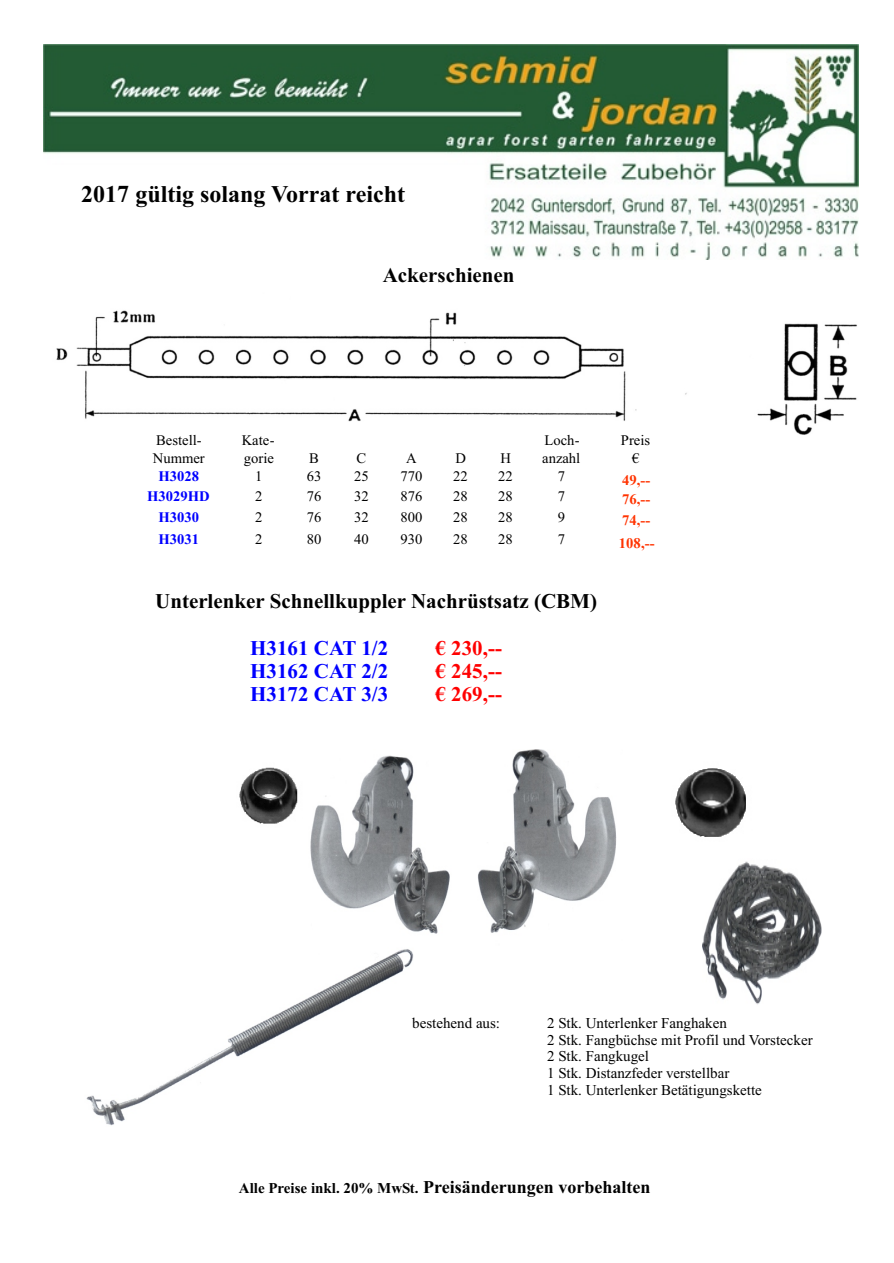
<style>
.page{position:relative;width:894px;height:1263px;background:#fff}
.page>*{position:absolute;margin:0;border:0;box-sizing:border-box;transform-origin:0 0}
.t1{font:700 24px "Times New Roman";color:#000}
.t2{font:700 21px "Times New Roman";color:#000}
.t3{font:700 21px/23.2px "Times New Roman";color:#00f;text-align:justify}
.t4{font:700 21px/23.2px "Times New Roman";color:#f00;text-align:justify}
.t5{font:700 18px "Times New Roman";color:#000}
.t6{font:15px/16.6px "Times New Roman";color:#000}
.t7{font:14.7px/18px "Times New Roman";color:#000}
.t8{font:700 14.7px "Times New Roman";color:#00f}
.t9{font:700 14.7px "Times New Roman";color:#f30}
.s1{font-style:inherit}
.s2{font-size:15px}
</style>
<div class="page">
<img style="left:43px;top:44px;width:815px;height:216px">
<img style="left:56px;top:310px;width:801px;height:125px">
<img style="left:310px;top:749px;width:307px;height:185px">
<img style="left:239px;top:767px;width:59px;height:57px">
<img style="left:675px;top:768px;width:71px;height:69px">
<img style="left:703px;top:861px;width:119px;height:144px">
<img style="left:86px;top:949px;width:328px;height:177px">
<h1 class="t1" style="left:81px;top:186px;width:325px">201<span class="s1">7</span> gültig solang Vorrat reicht</h1>
<h2 class="t2" style="left:383px;top:268px;width:133px">Ackerschienen</h2>
<p class="t7" style="left:153px;top:433px;width:54px">Bestell-<br>Nummer</p>
<p class="t7" style="left:242px;top:433px;width:35px">Kate&shy;gorie</p>
<p class="t7" style="left:309px;top:451px;width:11px">B</p>
<p class="t7" style="left:357px;top:451px;width:11px">C</p>
<p class="t7" style="left:406px;top:451px;width:12px">A</p>
<p class="t7" style="left:456px;top:451px;width:12px">D</p>
<p class="t7" style="left:501px;top:451px;width:12px">H</p>
<p class="t7" style="left:542px;top:433px;width:40px">Loch&shy;anzahl</p>
<p class="t7" style="left:621px;top:433px;width:31px;text-align:center">Preis €</p>
<p class="t8" style="left:158px;top:471px;width:42px">H3028</p>
<p class="t7" style="left:255px;top:469px;width:9px">1</p>
<p class="t7" style="left:307px;top:469px;width:16px">63</p>
<p class="t7" style="left:354px;top:469px;width:16px">25</p>
<p class="t7" style="left:400px;top:469px;width:23px">770</p>
<p class="t7" style="left:453px;top:469px;width:16px">22</p>
<p class="t7" style="left:498px;top:469px;width:16px">22</p>
<p class="t7" style="left:558px;top:469px;width:9px">7</p>
<p class="t9" style="left:622px;top:471px;width:30px"><span class="s1">4</span>9,--</p>
<p class="t8" style="left:147px;top:491px;width:64px">H3029HD</p>
<p class="t7" style="left:255px;top:488px;width:9px">2</p>
<p class="t7" style="left:307px;top:488px;width:16px">76</p>
<p class="t7" style="left:354px;top:488px;width:16px">32</p>
<p class="t7" style="left:400px;top:488px;width:23px">876</p>
<p class="t7" style="left:453px;top:488px;width:16px">28</p>
<p class="t7" style="left:498px;top:488px;width:16px">28</p>
<p class="t7" style="left:558px;top:488px;width:9px">7</p>
<p class="t9" style="left:622px;top:491px;width:30px"><span class="s1">7</span>6,--</p>
<p class="t8" style="left:158px;top:512px;width:42px">H3030</p>
<p class="t7" style="left:255px;top:509px;width:9px">2</p>
<p class="t7" style="left:307px;top:509px;width:16px">76</p>
<p class="t7" style="left:354px;top:509px;width:16px">32</p>
<p class="t7" style="left:400px;top:509px;width:23px">800</p>
<p class="t7" style="left:453px;top:509px;width:16px">28</p>
<p class="t7" style="left:498px;top:509px;width:16px">28</p>
<p class="t7" style="left:558px;top:509px;width:9px">9</p>
<p class="t9" style="left:622px;top:512px;width:30px"><span class="s1">7</span>4,--</p>
<p class="t8" style="left:158px;top:535px;width:42px">H3031</p>
<p class="t7" style="left:255px;top:532px;width:9px">2</p>
<p class="t7" style="left:307px;top:532px;width:16px">80</p>
<p class="t7" style="left:354px;top:532px;width:16px">40</p>
<p class="t7" style="left:400px;top:532px;width:23px">930</p>
<p class="t7" style="left:453px;top:532px;width:16px">28</p>
<p class="t7" style="left:498px;top:532px;width:16px">28</p>
<p class="t7" style="left:558px;top:532px;width:9px">7</p>
<p class="t9" style="left:619px;top:534px;width:38px"><span class="s1">1</span>08,--</p>
<h2 class="t2" style="left:155px;top:594px;width:443px">Unterlenker Schnellkuppler Nachrüstsatz (CBM)</h2>
<h2 class="t3" style="left:250px;top:638px;width:140px">H3161 CAT 1/2<br>H3162 CAT 2/2<br>H3172 CAT 3/3</h2>
<h2 class="t4" style="left:436px;top:638px;width:68px">€ 230,-- € 245,-- € 269,--</h2>
<p class="t6" style="left:412px;top:1016px;width:89px">bestehend aus:</p>
<p class="t6" style="left:547px;top:1016px;width:267px">2 Stk. Unterlenker Fanghaken<br>2 Stk. Fangbüchse mit Profil und Vorstecker<br>2 Stk. Fangkugel<br>1 Stk. Distanzfeder verstellbar<br>1 Stk. Unterlenker Betätigungskette</p>
<p class="t5" style="left:239px;top:1181px;width:413px"><span class="s2">Alle Preise inkl. 20% MwSt.</span> Preisänderungen vorbehalten</p>
</div>
